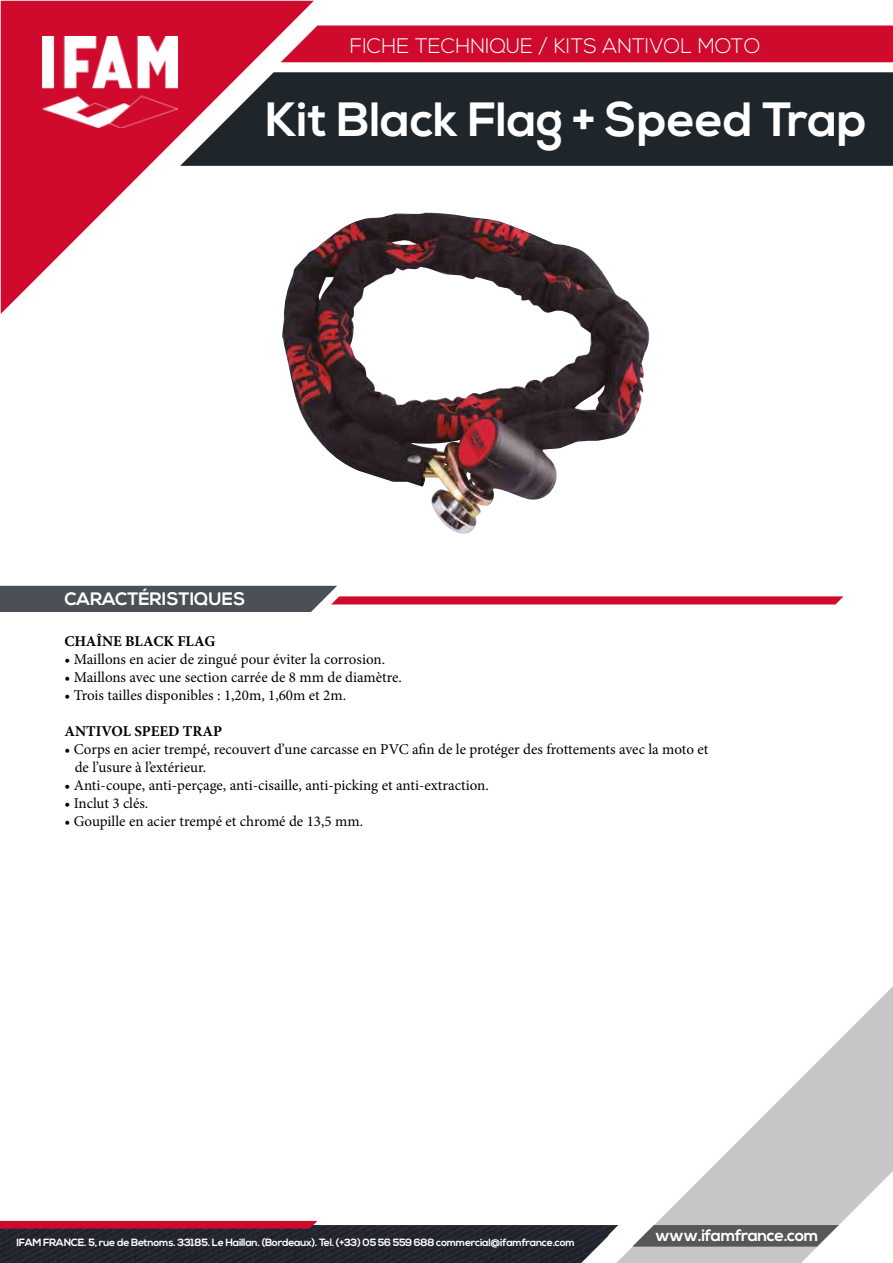
<style>
.page{position:relative;width:893px;height:1263px;background:#fff}
.page>*{position:absolute;margin:0;border:0;box-sizing:border-box;transform-origin:0 0}
.t1{font:700 48px "Nexa";color:#fff}
.t2{font:300 21px "Nexa";color:#fff}
.t3{font:700 18px "Nexa";color:#fff}
.t4{font:700 16.5px "Nexa";letter-spacing:-.025em;color:#fff}
.t5{font:15px/18px "Minion Pro";color:#000}
.t6{font:700 15px "Minion Pro";color:#000}
.t7{font:700 10.5px "Nexa";letter-spacing:-.025em;color:#fff}
.s1{font-size:12px}
</style>
<div class="page">
<svg style="left:1px;top:1px;width:313px;height:313px"></svg>
<div style="left:281px;top:26px;width:612px;height:36px;background:#cf0a2c"></div>
<svg style="left:180px;top:72px;width:713px;height:94px;background:#2c2d33"></svg>
<svg style="left:0;top:586px;width:843px;height:26px"></svg>
<img style="left:43px;top:36px;width:135px;height:91px">
<svg style="left:619px;top:986px;width:274px;height:277px"></svg>
<svg style="left:632px;top:1225px;width:207px;height:21px;background:#696968"></svg>
<img style="left:82px;top:1228px;width:201px;height:35px">
<img style="left:0;top:1228px;width:82px;height:35px">
<img style="left:283px;top:1225px;width:320px;height:38px">
<img style="left:603px;top:1225px;width:15px;height:38px">
<div style="left:0;top:1221px;width:317px;height:7px;background:#cf0a2c"></div>
<img style="left:282px;top:213px;width:368px;height:321px">
<h2 class="t2" style="left:350px;top:34px;width:412px">FICHE TECHNIQUE / KITS ANTIVOL MOTO</h2>
<h1 class="t1" style="left:265px;top:92px;width:603px">Kit Black Flag + Speed Trap</h1>
<p class="t3" style="left:64px;top:588px;width:182px">CARACTÉRISTIQUES</p>
<p class="t6" style="left:64px;top:631px;width:152px">CHAÎNE BLACK FLAG</p>
<p class="t5" style="left:64px;top:650px;width:322px">• Maillons en acier de zingué pour éviter la corrosion.</p>
<p class="t5" style="left:64px;top:668px;width:339px">• Maillons avec une section carrée de 8 mm de diamètre.</p>
<p class="t5" style="left:64px;top:686px;width:283px">• Trois tailles disponibles : 1,20m, 1,60m et 2m.</p>
<p class="t6" style="left:64px;top:721px;width:159px">ANTIVOL SPEED TRAP</p>
<p class="t5" style="left:75px;top:740px;width:635px;text-indent:-10px">• Corps en acier trempé, recouvert d’une carcasse en PVC afin de le protéger des frottements avec la moto et de l’usure à l’extérieur.</p>
<p class="t5" style="left:64px;top:776px;width:426px">• Anti-coupe, anti-perçage, anti-cisaille, anti-picking et anti-extraction.</p>
<p class="t5" style="left:64px;top:794px;width:85px">• Inclut 3 clés.</p>
<p class="t5" style="left:64px;top:812px;width:300px">• Goupille en acier trempé et chromé de 13,5 mm.</p>
<p class="t7" style="left:41px;top:1235px;width:531px"><span class="s1">IFAM SEGURIDAD S.L.U.</span> Notario Etxagibel, 4. 20500 Mondragón. (Spain) Tel. +34 943 71 21 21 | ifam@ifam.es</p>
<p class="t7" style="left:16px;top:1236px;width:560px">IFAM FRANCE. 5, rue de Betnoms. 33185. Le Haillan. (Bordeaux). Tel. (+33) 05 56 559 688 commercial@ifamfrance.com</p>
<p class="t4" style="left:655px;top:1225px;width:165px">www.ifamfrance.com</p>
</div>
